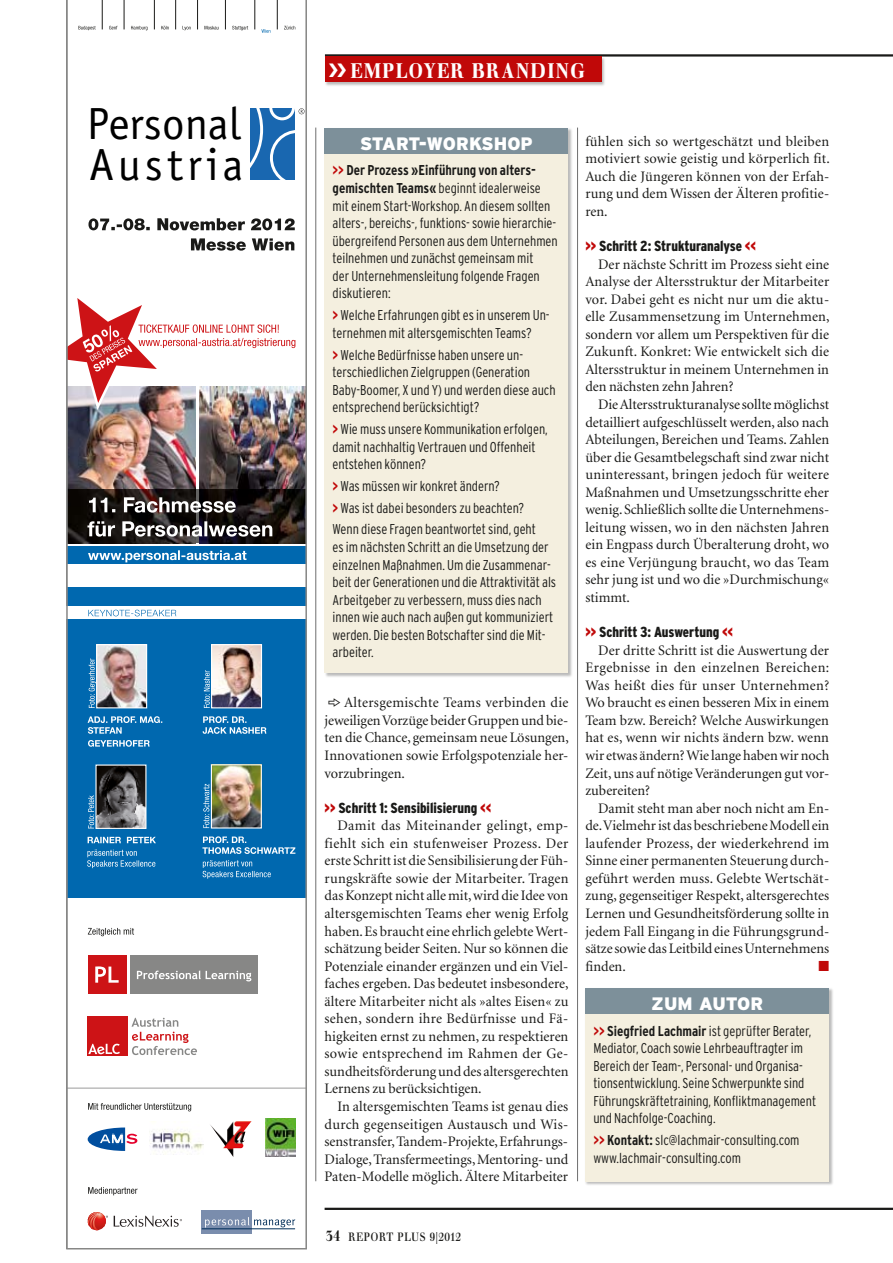
<style>
.page{position:relative;width:893px;height:1263px;background:#fff}
.page>*{position:absolute;margin:0;border:0;box-sizing:border-box;transform-origin:0 0}
.t1{font:45.15px/40.8px "Officina Sans";letter-spacing:.01em;color:#000}
.t2{font:800 21px "Walbaum Condensed";letter-spacing:.09em;color:#fff}
.t3{font:900 18px "Interstate";letter-spacing:-.02em;color:#fff}
.t4{font:900 18px "Interstate";color:#fff}
.t5{font:14.55px/17.5px "Minion";color:#1a1a18;text-align:justify}
.t6{font:900 condensed 14.55px "Interstate";color:#1a1a18}
.t7{font:14.55px "Zapf Dingbats";color:#c00808}
.t8{font:300 condensed 14.25px/17.5px "Interstate";color:#1a1a18}
.t9{font:12px "Walbaum Condensed Medium Deck";letter-spacing:.05em;color:#1a1a18}
.s1{font-weight:700;color:#c00808}
.s2{font-weight:700}
.s3{font-family:"Zeal";font-size:15px}
.s4{color:#c00808}
.s5{font-family:"Walbaum Condensed";font-weight:700;font-size:15px}
</style>
<div class="page">
<hr style="left:325px;top:1208px;width:568px;height:2px;background:#1a1a18">
<hr style="left:315px;top:128px;width:1px;height:1053px;background:#6f6f6f">
<svg style="left:66px;top:0;width:241px;height:1249px"></svg>
<hr style="left:325px;top:54px;width:568px;height:3px;background:#1a1a18">
<div style="left:323px;top:55px;width:284px;height:33px;background:#1a1a18;opacity:.3"></div>
<div style="left:325px;top:57px;width:276px;height:25px;background:#c00808"></div>
<div style="left:584px;top:987px;width:250px;height:199px;background:#1a1a18;opacity:.3"></div>
<div style="left:585px;top:988px;width:244px;height:193px;background:#f4efdf"></div>
<div style="left:585px;top:988px;width:244px;height:26px;background:#7d909a"></div>
<div style="left:323px;top:127px;width:251px;height:551px;background:#1a1a18;opacity:.3"></div>
<div style="left:325px;top:128px;width:243px;height:545px;background:#f4efdf"></div>
<div style="left:325px;top:128px;width:243px;height:26px;background:#7d909a"></div>
<hr style="left:577px;top:128px;width:1px;height:1053px;background:#6f6f6f">
<h1 class="t1" style="left:87px;top:104px;width:158px">Personal<br>Austria</h1>
<h2 class="t2" style="left:351px;top:59px;width:235px">EMPLOYER BRANDING</h2>
<p class="t3" style="left:360px;top:133px;width:174px">START-WORKSHOP</p>
<p class="t8" style="left:333px;top:162px;width:227px"><span class="s1">&gt;&gt;</span> <span class="s2">Der Prozess »Einführung von alters&shy;gemischten Teams«</span> beginnt idealerweise mit einem Start-Workshop. An diesem sollten alters-, bereichs-, funktions- sowie hierarchie&shy;übergreifend Personen aus dem Unternehmen teilnehmen und zunächst gemeinsam mit<br>der Unternehmensleitung folgende Fragen diskutieren:</p>
<p class="t8" style="left:333px;top:306px;width:219px"><span class="s1">&gt;</span> Welche Erfahrungen gibt es in unserem Un&shy;ternehmen mit altersgemischten Teams?</p>
<p class="t8" style="left:333px;top:346px;width:225px"><span class="s1">&gt;</span> Welche Bedürfnisse haben unsere un&shy;terschiedlichen Zielgruppen (Generation Baby-Boomer, X und Y) und werden diese auch entsprechend berücksichtigt?</p>
<p class="t8" style="left:333px;top:420px;width:217px"><span class="s1">&gt;</span> Wie muss unsere Kommunikation erfolgen, damit nachhaltig Vertrauen und Offenheit entstehen können?</p>
<p class="t8" style="left:333px;top:475px;width:205px;line-height:21.8px"><span class="s1">&gt;</span> Was müssen wir konkret ändern?<br><span class="s1">&gt;</span> Was ist dabei besonders zu beachten?<br>Wenn diese Fragen beantwortet sind, geht</p>
<p class="t8" style="left:332px;top:538px;width:225px">es im nächsten Schritt an die Umsetzung der einzelnen Maßnahmen. Um die Zusammenar&shy;beit der Generationen und die Attraktivität als Arbeitgeber zu verbessern, muss dies nach innen wie auch nach außen gut kommuniziert werden. Die besten Botschafter sind die Mit&shy;arbeiter.</p>
<p class="t5" style="left:325px;top:694px;width:246px"><span class="s3">c</span>Altersgemischte Teams verbinden die jeweiligen Vorzüge beider Gruppen und bie&shy;ten die Chance, gemeinsam neue Lösungen, Innovationen sowie Erfolgspotenziale her&shy;vorzubringen.</p>
<p class="t6" style="left:325px;top:799px;width:168px"><span class="s4">&gt;&gt;</span> Schritt 1: Sensibilisierung <span class="s4">&lt;&lt;</span></p>
<p class="t5" style="left:325px;top:817px;width:246px;text-indent:13px">Damit das Miteinander gelingt, emp&shy;fiehlt sich ein stufenweiser Prozess. Der erste Schritt ist die Sensibilisierung der Füh&shy;rungskräfte sowie der Mitarbeiter. Tragen das Konzept nicht alle mit, wird die Idee von altersgemischten Teams eher wenig Erfolg haben. Es braucht eine ehrlich gelebte Wert&shy;schätzung beider Seiten. Nur so können die Potenziale einander ergänzen und ein Viel&shy;faches ergeben. Das bedeutet insbesondere, ältere Mitarbeiter nicht als »altes Eisen« zu sehen, sondern ihre Bedürfnisse und Fä&shy;higkeiten ernst zu nehmen, zu respektieren sowie entsprechend im Rahmen der Ge&shy;sundheitsförderung und des altersgerechten Lernens zu berücksichtigen.</p>
<p class="t5" style="left:325px;top:1098px;width:245px;text-indent:13px">In altersgemischten Teams ist genau dies durch gegenseitigen Austausch und Wis&shy;senstransfer, Tandem-Projekte, Erfahrungs-Dialoge, Transfermeetings, Mentoring- und Paten-Modelle möglich. Ältere Mitarbeiter</p>
<p class="t5" style="left:585px;top:133px;width:246px">fühlen sich so wertgeschätzt und bleiben motiviert sowie geistig und körperlich fit.<br>Auch die Jüngeren können von der Erfah&shy;rung und dem Wissen der Älteren profitie&shy;ren.</p>
<p class="t6" style="left:585px;top:238px;width:172px"><span class="s4">&gt;&gt;</span> Schritt 2: Strukturanalyse <span class="s4">&lt;&lt;</span></p>
<p class="t5" style="left:585px;top:256px;width:246px;text-indent:13px">Der nächste Schritt im Prozess sieht eine Analyse der Altersstruktur der Mitarbeiter vor. Dabei geht es nicht nur um die aktu&shy;elle Zusammensetzung im Unternehmen, sondern vor allem um Perspektiven für die Zukunft. Konkret: Wie entwickelt sich die Altersstruktur in meinem Unternehmen in den nächsten zehn Jahren?</p>
<p class="t5" style="left:585px;top:396px;width:245px;text-indent:13px">Die Altersstrukturanalyse sollte möglichst detailliert aufgeschlüsselt werden, also nach Abteilungen, Bereichen und Teams. Zahlen über die Gesamtbelegschaft sind zwar nicht uninteressant, bringen jedoch für weitere Maßnahmen und Umsetzungsschritte eher wenig. Schließlich sollte die Unternehmens&shy;leitung wissen, wo in den nächsten Jahren ein Engpass durch Überalterung droht, wo es eine Verjüngung braucht, wo das Team sehr jung ist und wo die »Durchmischung« stimmt.</p>
<p class="t6" style="left:585px;top:624px;width:149px"><span class="s4">&gt;&gt;</span> Schritt 3: Auswertung <span class="s4">&lt;&lt;</span></p>
<p class="t5" style="left:585px;top:642px;width:245px;text-indent:13px">Der dritte Schritt ist die Auswertung der Ergebnisse in den einzelnen Bereichen:<br>Was heißt dies für unser Unternehmen?<br>Wo braucht es einen besseren Mix in einem Team bzw. Bereich? Welche Auswirkungen hat es, wenn wir nichts ändern bzw. wenn wir etwas ändern? Wie lange haben wir noch Zeit, uns auf nötige Veränderungen gut vor&shy;zubereiten?</p>
<p class="t5" style="left:585px;top:800px;width:245px;text-indent:13px">Damit steht man aber noch nicht am En&shy;de. Vielmehr ist das beschriebene Modell ein laufender Prozess, der wiederkehrend im Sinne einer permanenten Steuerung durch&shy;geführt werden muss. Gelebte Wertschät&shy;zung, gegenseitiger Respekt, altersgerechtes Lernen und Gesundheitsförderung sollte in jedem Fall Eingang in die Führungsgrund&shy;sätze sowie das Leitbild eines Unternehmens finden.</p>
<p class="t7" style="left:818px;top:959px;width:12px">■</p>
<p class="t4" style="left:651px;top:993px;width:114px">ZUM AUTOR</p>
<p class="t8" style="left:593px;top:1021px;width:224px"><span class="s1">&gt;&gt;</span> <span class="s2">Siegfried Lachmair</span> ist geprüfter Berater, Mediator, Coach sowie Lehrbeauftragter im Bereich der Team-, Personal- und Organisa&shy;tionsentwicklung. Seine Schwerpunkte sind Führungskräftetraining, Konfliktmanagement und Nachfolge-Coaching.</p>
<p class="t8" style="left:593px;top:1131px;width:208px"><span class="s1">&gt;&gt;</span> <span class="s2">Kontakt:</span> slc@lachmair-consulting.com www.lachmair-consulting.com</p>
<p class="t9" style="left:326px;top:1230px;width:136px"><span class="s5">34</span> REPORT PLUS 9|2012</p>
</div>
